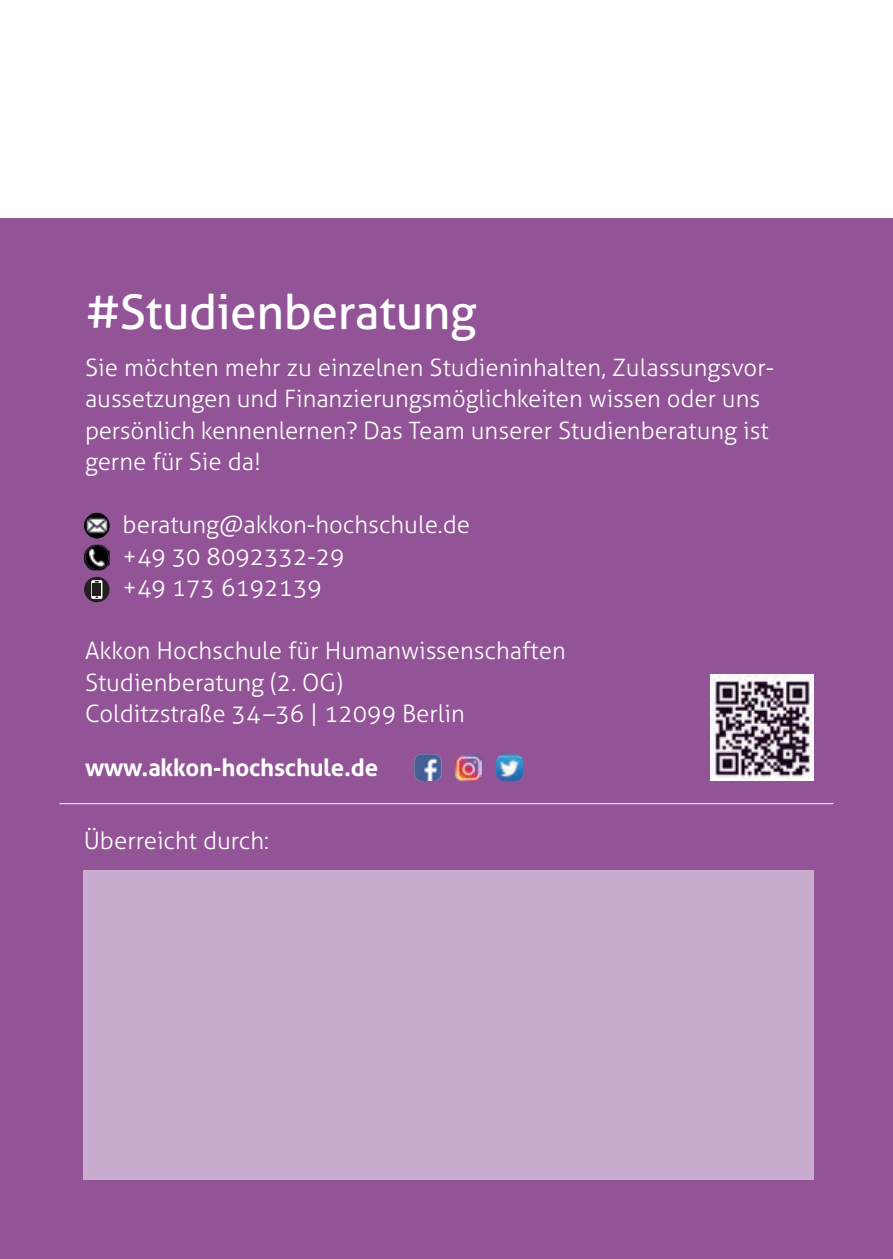
<style>
.page{position:relative;width:893px;height:1259px;background:#fff}
.page>*{position:absolute;margin:0;border:0;box-sizing:border-box;transform-origin:0 0}
.t1{font:48px "Aller";letter-spacing:-.01em;color:#fff}
.t2{font:300 24px/31.5px "Aller";color:#fff}
.t3{font:700 24px "Aller";letter-spacing:-.01em;color:#fff}
</style>
<div class="page">
<div style="left:0;top:218px;width:893px;height:1041px;background:#925497"></div>
<img style="left:84px;top:513px;width:26px;height:25px;border-radius:13px">
<img style="left:84px;top:545px;width:26px;height:25px">
<img style="left:85px;top:546px;width:24px;height:23px;border-radius:12px">
<hr style="left:60px;top:803px;width:773px;height:1px;background:#fff">
<img style="left:414px;top:754px;width:27px;height:27px">
<img style="left:455px;top:758px;width:23px;height:23px">
<img style="left:456px;top:754px;width:26px;height:26px">
<img style="left:496px;top:754px;width:27px;height:27px">
<img style="left:710px;top:674px;width:104px;height:106px">
<div style="left:84px;top:869px;width:730px;height:310px;background:#c8adce"></div>
<div style="left:84px;top:577px;width:26px;height:25px;background:#231f20;border-radius:50%"></div>
<svg style="left:91px;top:580px;width:11px;height:19px"></svg>
<div style="left:92px;top:583px;width:9px;height:12px;background:#231f20"></div>
<h1 class="t1" style="left:85px;top:282px;width:393px">#Studienberatung</h1>
<p class="t2" style="left:85px;top:352px;width:691px">Sie möchten mehr zu einzelnen Studieninhalten, Zulassungsvor&shy;aussetzungen und Finanzierungsmöglichkeiten wissen oder uns persönlich kennenlernen? Das Team unserer Studienberatung ist gerne für Sie da!</p>
<p class="t2" style="left:123px;top:509px;width:349px">beratung@akkon-hochschule.de +49 30 8092332-29<br>+49 173 6192139</p>
<p class="t2" style="left:85px;top:635px;width:482px">Akkon Hochschule für Humanwissenschaften<br>Studienberatung (2. OG)<br>Colditzstraße 34 –36 | 12099 Berlin</p>
<p class="t3" style="left:85px;top:753px;width:295px">www.akkon-hochschule.de</p>
<p class="t2" style="left:84px;top:824px;width:187px">Überreicht durch:</p>
</div>
